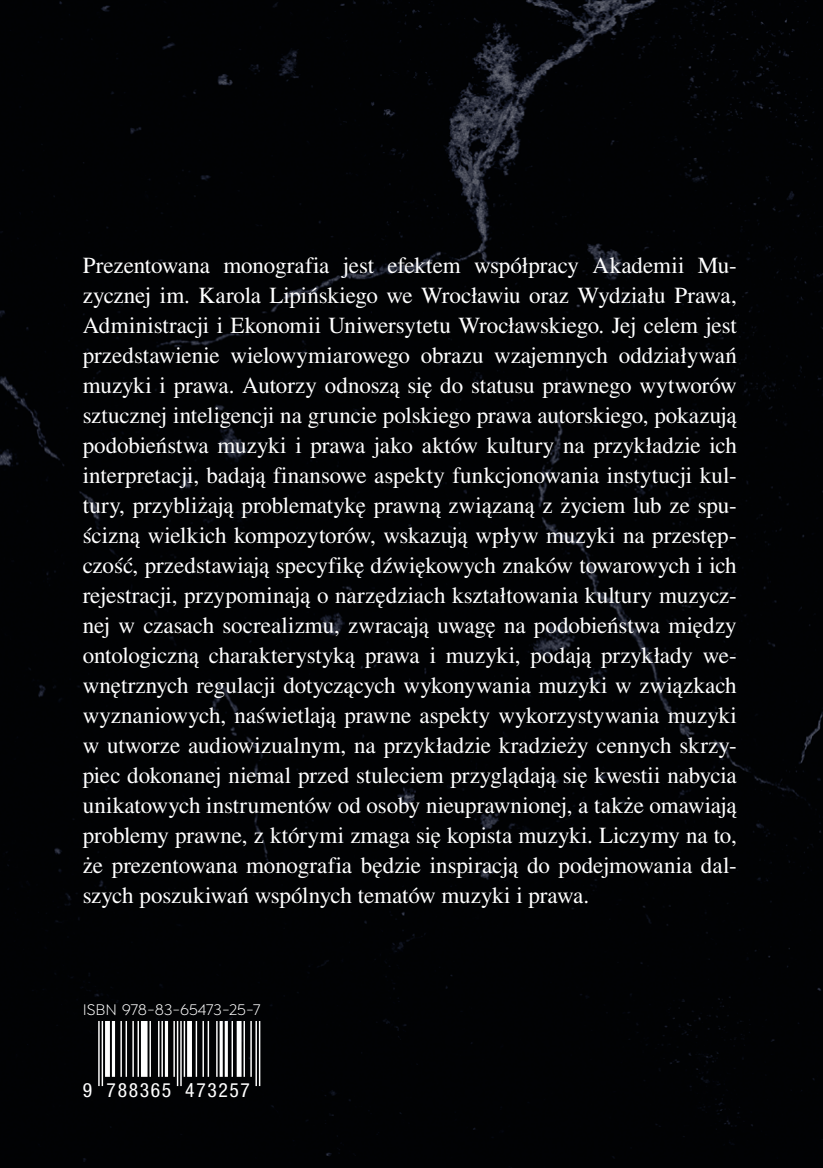
<style>
.page{position:relative;width:823px;height:1168px;background:#fff}
.page>*{position:absolute;margin:0;border:0;box-sizing:border-box;transform-origin:0 0}
.t1{font:23px/30px "Toronto";letter-spacing:-.005em;color:#fff;text-align:justify}
.t2{font:condensed 19.6px "Helvetica Neue LT Com";letter-spacing:.085em;color:#fff}
.t3{font:16.4px "Isidora Sans";color:#fff}
</style>
<div class="page">
<div style="left:0;top:0;width:822px;height:1168px;background:#010204"></div>
<hr style="left:102px;top:1021px;width:1px;height:65px;background:#fff">
<hr style="left:98px;top:1021px;width:2px;height:65px;background:#fff">
<div style="left:105px;top:1021px;width:5px;height:56px;background:#fff"></div>
<hr style="left:112px;top:1021px;width:3px;height:56px;background:#fff">
<hr style="left:137px;top:1021px;width:2px;height:56px;background:#fff">
<hr style="left:132px;top:1021px;width:2px;height:56px;background:#fff">
<hr style="left:125px;top:1021px;width:2px;height:56px;background:#fff">
<hr style="left:120px;top:1021px;width:2px;height:56px;background:#fff">
<div style="left:141px;top:1021px;width:6px;height:56px;background:#fff"></div>
<hr style="left:161px;top:1021px;width:2px;height:56px;background:#fff">
<hr style="left:158px;top:1021px;width:1px;height:56px;background:#fff">
<hr style="left:149px;top:1021px;width:2px;height:56px;background:#fff">
<hr style="left:165px;top:1021px;width:3px;height:56px;background:#fff">
<hr style="left:183px;top:1021px;width:2px;height:56px;background:#fff">
<hr style="left:180px;top:1021px;width:2px;height:65px;background:#fff">
<hr style="left:177px;top:1021px;width:1px;height:65px;background:#fff">
<hr style="left:173px;top:1021px;width:2px;height:56px;background:#fff">
<div style="left:187px;top:1021px;width:5px;height:56px;background:#fff"></div>
<hr style="left:216px;top:1021px;width:1px;height:56px;background:#fff">
<hr style="left:207px;top:1021px;width:2px;height:56px;background:#fff">
<hr style="left:202px;top:1021px;width:2px;height:56px;background:#fff">
<hr style="left:195px;top:1021px;width:2px;height:56px;background:#fff">
<svg style="left:224px;top:1021px;width:4px;height:56px"></svg>
<svg style="left:219px;top:1021px;width:4px;height:56px"></svg>
<hr style="left:231px;top:1021px;width:2px;height:56px;background:#fff">
<div style="left:236px;top:1021px;width:5px;height:56px;background:#fff"></div>
<hr style="left:259px;top:1021px;width:1px;height:65px;background:#fff">
<hr style="left:255px;top:1021px;width:2px;height:65px;background:#fff">
<hr style="left:250px;top:1021px;width:2px;height:56px;background:#fff">
<hr style="left:243px;top:1021px;width:2px;height:56px;background:#fff">
<p class="t1" style="left:83px;top:250px;width:655px">Prezentowana monografia jest efektem współpracy Akademii Mu&shy;zycznej im. Karola Lipińskiego we Wrocławiu oraz Wydziału Prawa, Administracji i Ekonomii Uniwersytetu Wrocławskiego. Jej celem jest przedstawienie wielowymiarowego obrazu wzajemnych oddziaływań muzyki i prawa. Autorzy odnoszą się do statusu prawnego wytworów sztucznej inteligencji na gruncie polskiego prawa autorskiego, pokazują podobieństwa muzyki i prawa jako aktów kultury na przykładzie ich interpretacji, badają finansowe aspekty funkcjonowania instytucji kul&shy;tury, przybliżają problematykę prawną związaną z życiem lub ze spu&shy;ścizną wielkich kompozytorów, wskazują wpływ muzyki na przestęp&shy;czość, przedstawiają specyfikę dźwiękowych znaków towarowych i ich rejestracji, przypominają o narzędziach kształtowania kultury muzycz&shy;nej w czasach socrealizmu, zwracają uwagę na podobieństwa między ontologiczną charakterystyką prawa i muzyki, podają przykłady we&shy;wnętrznych regulacji dotyczących wykonywania muzyki w związkach wyznaniowych, naświetlają prawne aspekty wykorzystywania muzyki w utworze audiowizualnym, na przykładzie kradzieży cennych skrzy&shy;piec dokonanej niemal przed stuleciem przyglądają się kwestii nabycia unikatowych instrumentów od osoby nieuprawnionej, a także omawiają problemy prawne, z którymi zmaga się kopista muzyki. Liczymy na to, że prezentowana monografia będzie inspiracją do podejmowania dal&shy;szych poszukiwań wspólnych tematów muzyki i prawa.</p>
<p class="t3" style="left:83px;top:1001px;width:179px">ISBN 978-83-65473-25-7</p>
<p class="t2" style="left:83px;top:1079px;width:169px">9 788365 473257</p>
</div>
